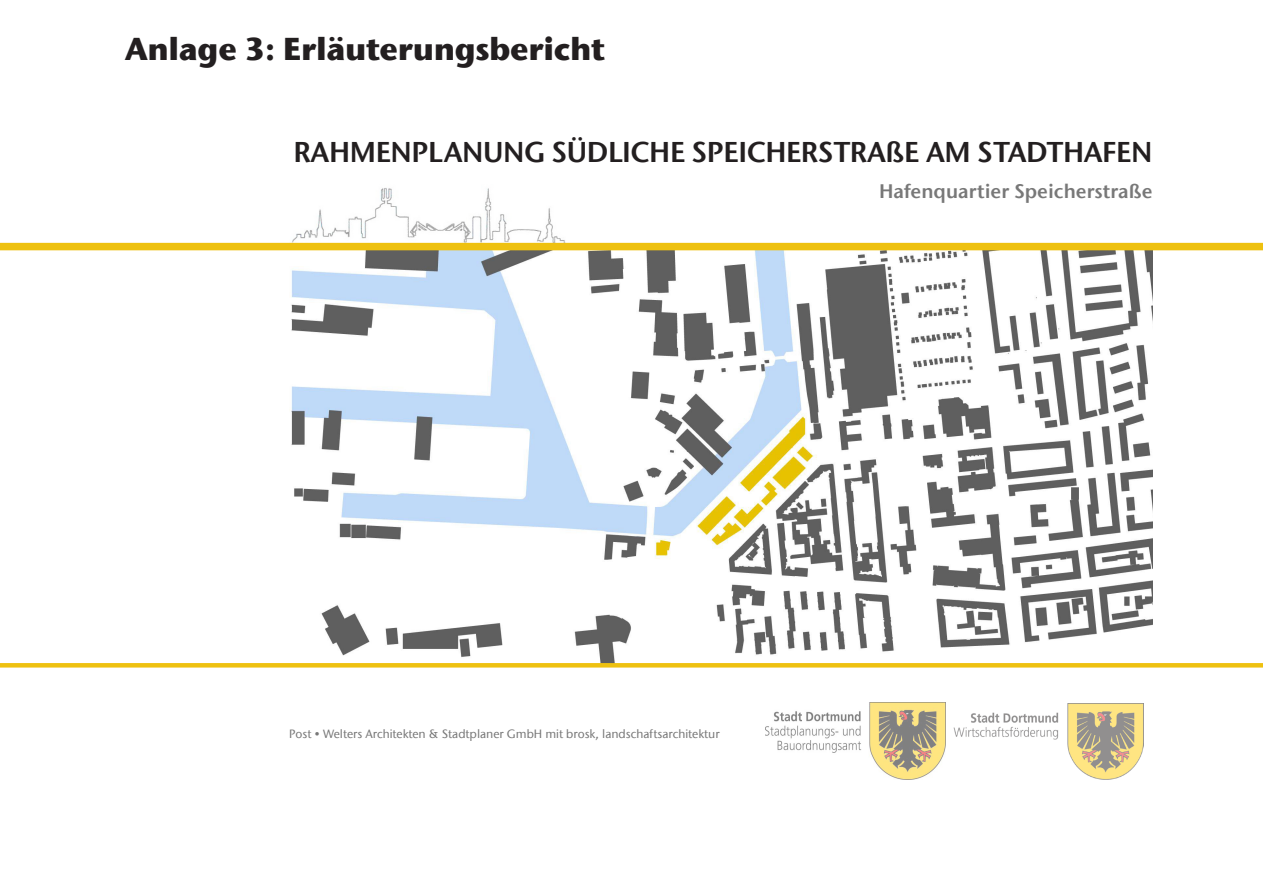
<style>
.page{position:relative;width:1263px;height:893px;background:#fff}
.page>*{position:absolute;margin:0;border:0;box-sizing:border-box;transform-origin:0 0}
.t1{font:700 31.5px "ITC Stone Sans Com";letter-spacing:-.015em;color:#231f20}
.t2{font:28.5px "ITC Stone Sans Com Semi";letter-spacing:-.015em;color:#231f20}
.t3{font:19.5px "ITC Stone Sans Com Semi";color:#787878}
.Überschrift_Großbuch{font:500 12px "ITC Stone Sans Com";color:#787878}
</style>
<div class="page">
<img style="left:289px;top:188px;width:277px;height:55px">
<img style="left:289px;top:250px;width:863px;height:413px">
<img style="left:954px;top:703px;width:190px;height:76px">
<img style="left:765px;top:703px;width:181px;height:76px">
<div style="left:0;top:663px;width:1263px;height:5px;background:#eec110"></div>
<div style="left:0;top:243px;width:1263px;height:7px;background:#eec110"></div>
<p class="t1" style="left:125px;top:29px;width:482px">Anlage 3: Erläuterungsbericht</p>
<p class="t2" style="left:294px;top:134px;width:860px">RAHMENPLANUNG SÜDLICHE SPEICHERSTRAßE AM STADTHAFEN</p>
<p class="t3" style="left:879px;top:179px;width:275px">Hafenquartier Speicherstraße</p>
<p class="Überschrift_Großbuch" style="left:289px;top:727px;width:432px">Post • Welters Architekten &amp; Stadtplaner GmbH mit brosk, landschaftsarchitektur</p>
</div>
